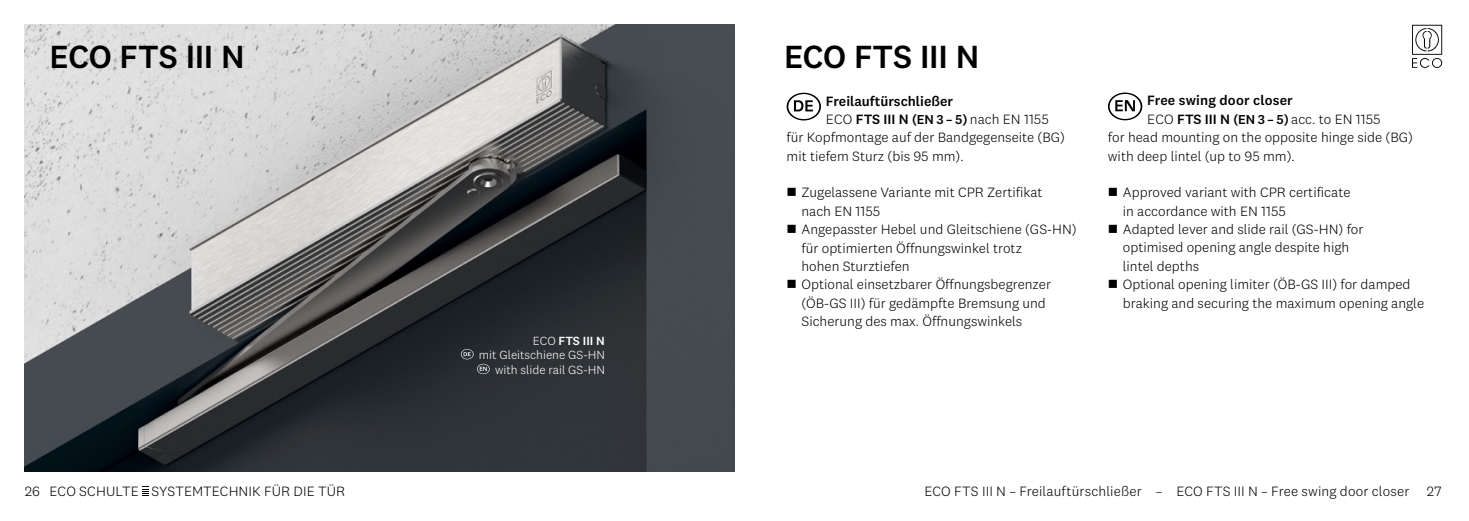
<style>
.page{position:relative;width:1469px;height:521px;background:#fff}
.page>*{position:absolute;margin:0;border:0;box-sizing:border-box;transform-origin:0 0}
.t1{font:500 33.25px "National 2";letter-spacing:-.01em;color:#000}
.t2{font:300 14px/18.4px "National 2";color:#000}
.t3{font:500 14px "National 2";color:#000}
.t4{font:300 12.25px/14.7px "National 2";color:#fff;text-align:right}
.s1{font-weight:500}
.s2{font-weight:500;font-size:13.47px}
</style>
<div class="page">
<img style="left:25px;top:25px;width:709px;height:446px">
<svg style="left:142px;top:489px;width:6px;height:7px"></svg>
<svg style="left:461px;top:349px;width:28px;height:25px"></svg>
<svg style="left:786px;top:93px;width:35px;height:27px"></svg>
<svg style="left:1108px;top:93px;width:34px;height:27px"></svg>
<svg style="left:1412px;top:25px;width:30px;height:43px"></svg>
<h1 class="t1" style="left:50px;top:36px;width:197px">ECO FTS III N</h1>
<p class="t4" style="left:479px;top:333px;width:127px">ECO <span class="s1">FTS III N<br></span>mit Gleitschiene GS-HN with slide rail GS-HN</p>
<h1 class="t1" style="left:784px;top:36px;width:197px">ECO FTS III N</h1>
<p class="t3" style="left:826px;top:92px;width:128px">Freilauftürschließer</p>
<p class="t2" style="left:826px;top:110px;width:224px">ECO <span class="s1">FTS III N</span> <span class="s2">(EN 3 – 5)</span> nach EN 1155</p>
<p class="t2" style="left:786px;top:128px;width:280px">für Kopfmontage auf der Bandgegenseite (BG)</p>
<p class="t2" style="left:786px;top:147px;width:177px">mit tiefem Sturz (bis 95 mm).</p>
<p class="t2" style="left:801px;top:183px;width:277px">Zugelassene Variante mit CPR Zertifikat<br>nach EN 1155<br>Angepasster Hebel und Gleitschiene (GS-HN) für optimierten Öffnungswinkel trotz<br>hohen Sturztiefen<br>Optional einsetzbarer Öffnungsbegrenzer (ÖB-GS III) für gedämpfte Bremsung und Sicherung des max. Öffnungswinkels</p>
<p class="t3" style="left:1147px;top:92px;width:147px">Free swing door closer</p>
<p class="t2" style="left:1147px;top:110px;width:235px">ECO <span class="s1">FTS III N</span> <span class="s2">(EN 3 – 5)</span> acc. to EN 1155</p>
<p class="t2" style="left:1107px;top:128px;width:306px">for head mounting on the opposite hinge side (BG)</p>
<p class="t2" style="left:1107px;top:146px;width:186px">with deep lintel (up to 95 mm).</p>
<p class="t2" style="left:1122px;top:183px;width:303px">Approved variant with CPR certificate<br>in accordance with EN 1155<br>Adapted lever and slide rail (GS-HN) for optimised opening angle despite high<br>lintel depths<br>Optional opening limiter (ÖB-GS III) for damped braking and securing the maximum opening angle</p>
<p class="t2" style="left:25px;top:482px;width:322px">26 ECO SCHULTE SYSTEMTECHNIK FÜR DIE TÜR</p>
<p class="t2" style="left:924px;top:482px;width:486px">ECO FTS III N – Freilauftürschließer – ECO FTS III N – Free swing door closer</p>
<p class="t2" style="left:1426px;top:482px;width:16px">27</p>
</div>
